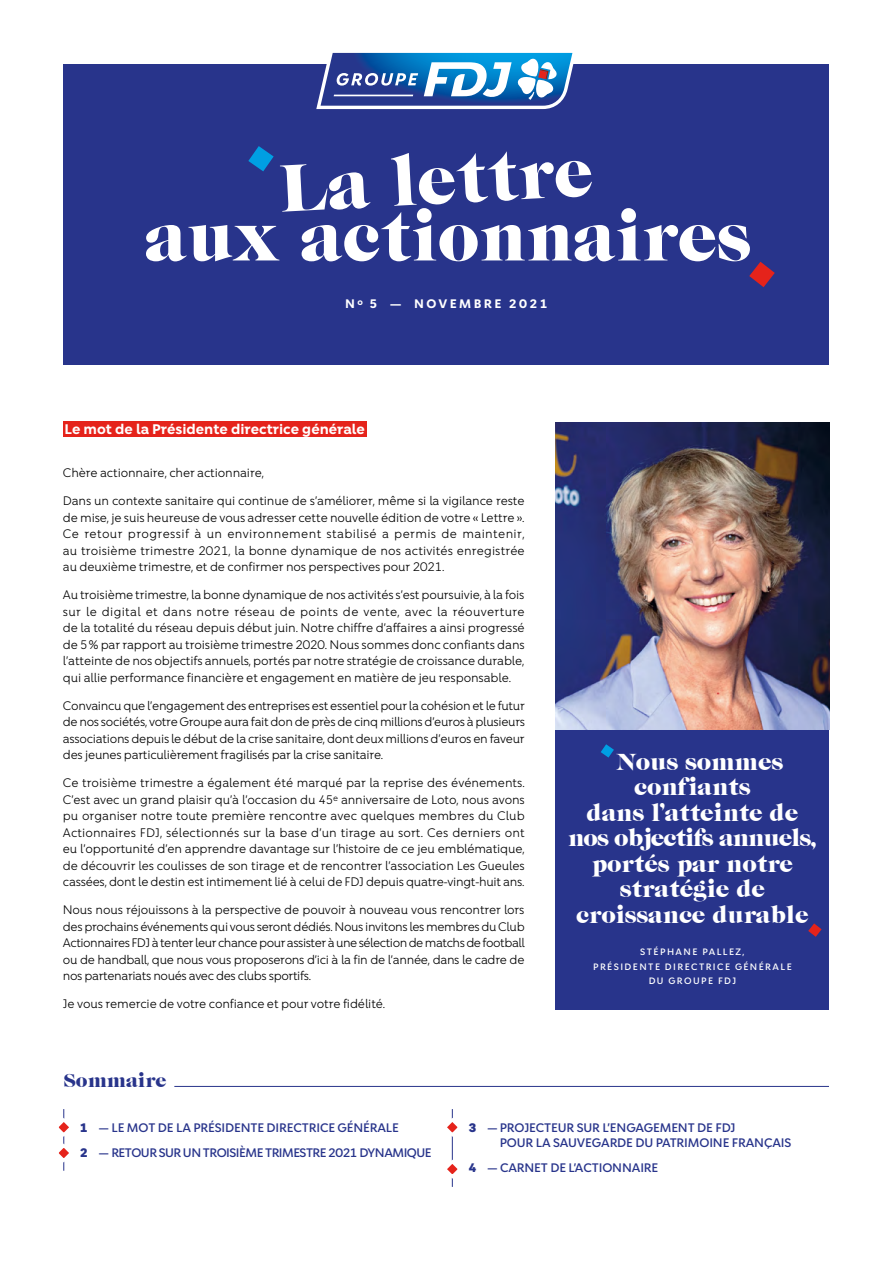
<style>
.page{position:relative;width:893px;height:1263px;background:#fff}
.page>*{position:absolute;margin:0;border:0;box-sizing:border-box;transform-origin:0 0}
.t1{font:69.15px "Caslon Graphique EF";color:#fff}
.t2{font:24px/25.5px "Caslon Graphique EF";letter-spacing:-.005em;color:#fff;text-align:center}
.t3{font:19.5px "Caslon Graphique EF";color:#28348b}
.t4{font:700 13.5px "Chance";color:#fff}
.t5{font:12px/16.5px "Chance";letter-spacing:-.01em;color:#000;text-align:justify}
.t6{font:500 12px/15px "Chance";letter-spacing:-.01em;color:#28348b}
.t7{font:500 12px/25.5px "Chance";letter-spacing:-.04em;color:#28348b}
.t8{font:700 12px "Chance";letter-spacing:.2em;color:#fff}
.t9{font:500 9px/14.2px "Chance";letter-spacing:.16em;color:#fff;text-align:center}
.s1{font-weight:900}
</style>
<div class="page">
<div style="left:556px;top:730px;width:273px;height:279px;background:#28348b"></div>
<div style="left:64px;top:64px;width:765px;height:300px;background:#28348b"></div>
<img style="left:556px;top:422px;width:273px;height:308px">
<hr style="left:64px;top:1109px;width:1px;height:62px;background:#28348b">
<hr style="left:452px;top:1109px;width:1px;height:78px;background:#28348b">
<svg style="left:316px;top:52px;width:258px;height:57px"></svg>
<svg style="left:447px;top:1115px;width:11px;height:24px"></svg>
<svg style="left:58px;top:1115px;width:11px;height:50px"></svg>
<svg style="left:447px;top:1157px;width:11px;height:24px"></svg>
<hr style="left:174px;top:1086px;width:655px;height:1px;background:#28348b">
<svg style="left:749px;top:262px;width:26px;height:25px"></svg>
<svg style="left:248px;top:146px;width:26px;height:25px"></svg>
<div style="left:63px;top:421px;width:304px;height:16px;background:#e5231b"></div>
<svg style="left:808px;top:923px;width:14px;height:14px"></svg>
<svg style="left:601px;top:744px;width:13px;height:13px"></svg>
<h1 class="t1" style="left:277px;top:150px;width:316px;rotate:-3deg">La lettre</h1>
<h1 class="t1" style="left:145px;top:199px;width:608px">aux actionnaires</h1>
<p class="t8" style="left:345px;top:295px;width:204px">N<sup>o</sup> 5 — NOVEMBRE 2021</p>
<p class="t4" style="left:65px;top:420px;width:302px">Le mot de la Présidente directrice générale</p>
<p class="t5" style="left:63px;top:464px;width:203px">Chère actionnaire, cher actionnaire,</p>
<p class="t5" style="left:63px;top:492px;width:463px">Dans un contexte sanitaire qui continue de s’améliorer, même si la vigilance reste de mise, je suis heureuse de vous adresser cette nouvelle édition de votre « Lettre ».<br>Ce retour progressif à un environnement stabilisé a permis de maintenir, au troisième trimestre 2021, la bonne dynamique de nos activités enregistrée au deuxième trimestre, et de confirmer nos perspectives pour 2021.</p>
<p class="t5" style="left:63px;top:586px;width:463px">Au troisième trimestre, la bonne dynamique de nos activités s’est poursuivie, à la fois sur le digital et dans notre réseau de points de vente, avec la réouverture de la totalité du réseau depuis début juin. Notre chiffre d’affaires a ainsi progressé de 5% par rapport au troisième trimestre 2020. Nous sommes donc confiants dans l’atteinte de nos objectifs annuels, portés par notre stratégie de croissance durable, qui allie performance financière et engagement en matière de jeu responsable.</p>
<p class="t5" style="left:63px;top:697px;width:464px">Convaincu que l’engagement des entreprises est essentiel pour la cohésion et le futur de nos sociétés, votre Groupe aura fait don de près de cinq millions d’euros à plusieurs associations depuis le début de la crise sanitaire, dont deux millions d’euros en faveur des jeunes particulièrement fragilisés par la crise sanitaire.</p>
<p class="t5" style="left:63px;top:774px;width:463px">Ce troisième trimestre a également été marqué par la reprise des événements.<br>C’est avec un grand plaisir qu’à l’occasion du 45<sup>e</sup> anniversaire de Loto, nous avons pu organiser notre toute première rencontre avec quelques membres du Club Actionnaires FDJ, sélectionnés sur la base d’un tirage au sort. Ces derniers ont eu l’opportunité d’en apprendre davantage sur l’histoire de ce jeu emblématique, de découvrir les coulisses de son tirage et de rencontrer l’association Les Gueules cassées, dont le destin est intimement lié à celui de FDJ depuis quatre-vingt-huit ans.</p>
<p class="t5" style="left:63px;top:901px;width:463px">Nous nous réjouissons à la perspective de pouvoir à nouveau vous rencontrer lors des prochains événements qui vous seront dédiés. Nous invitons les membres du Club Actionnaires FDJ à tenter leur chance pour assister à une sélection de matchs de football ou de handball, que nous vous proposerons d’ici à la fin de l’année, dans le cadre de nos partenariats noués avec des clubs sportifs.</p>
<p class="t5" style="left:63px;top:995px;width:324px">Je vous remercie de votre confiance et pour votre fidélité.</p>
<h2 class="t2" style="left:568px;top:749px;width:250px">Nous sommes confiants<br>dans l’atteinte de nos objectifs annuels, portés par notre stratégie de croissance durable</h2>
<p class="t9" style="left:593px;top:945px;width:200px">STÉPHANE PALLEZ,<br>PRÉSIDENTE DIRECTRICE GÉNÉRALE<br>DU GROUPE FDJ</p>
<h3 class="t3" style="left:64px;top:1070px;width:104px">Sommaire</h3>
<p class="t7" style="left:80px;top:1114px;width:353px"><span class="s1">1</span> — LE MOT DE LA PRÉSIDENTE DIRECTRICE GÉNÉRALE<br><span class="s1">2</span> — RETOUR SUR UN TROISIÈME TRIMESTRE 2021 DYNAMIQUE</p>
<p class="t6" style="left:500px;top:1119px;width:293px;text-indent:-31px"><span class="s1">3</span> — PROJECTEUR SUR L’ENGAGEMENT DE FDJ<br>POUR LA SAUVEGARDE DU PATRIMOINE FRANÇAIS</p>
<p class="t6" style="left:468px;top:1160px;width:191px"><span class="s1">4</span> — CARNET DE L’ACTIONNAIRE</p>
</div>
